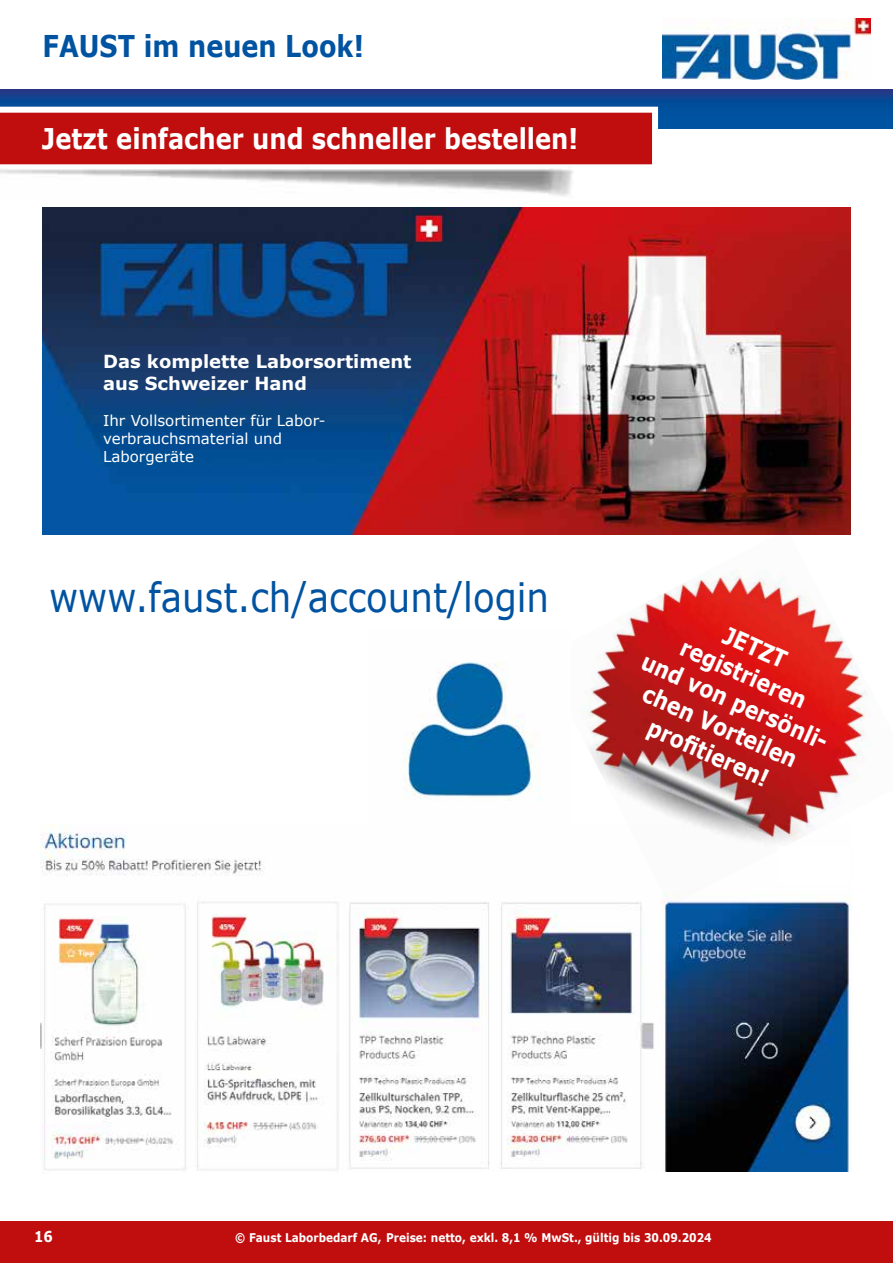
<style>
.page{position:relative;width:893px;height:1263px;background:#fff}
.page>*{position:absolute;margin:0;border:0;box-sizing:border-box;transform-origin:0 0}
.t1{font:40.5px "Verdana";color:#0053a1;scale:.88 1}
.t2{font:700 30px "Verdana";color:#0053a1;scale:.85 1}
.t3{font:700 28.5px "Verdana";color:#fff;scale:.85 1}
.t4{font:700 24px/28.8px "Verdana";color:#fff;text-align:center;scale:.85 1}
.t5{font:700 18px/21.6px "Verdana";color:#fff}
.t6{font:15px/18px "Verdana";color:#fff}
.t7{font:700 15px "Verdana";color:#fff;scale:.88 1}
.t8{font:700 12px "Verdana";color:#fff;scale:.88 1}
</style>
<div class="page">
<img style="left:662px;top:18px;width:208px;height:61px">
<div style="left:0;top:1221px;width:893px;height:42px;background:#c00d0e"></div>
<svg style="left:0;top:89px;width:893px;height:40px;background:#0d4693"></svg>
<svg style="left:0;top:104px;width:661px;height:69px;background:#c03337"></svg>
<img style="left:0;top:166px;width:573px;height:30px">
<img style="left:43px;top:207px;width:807px;height:327px">
<img style="left:40px;top:824px;width:812px;height:347px">
<img style="left:541px;top:529px;width:326px;height:377px">
<img style="left:369px;top:628px;width:201px;height:202px">
<img style="left:195px;top:898px;width:147px;height:273px">
<img style="left:43px;top:900px;width:146px;height:271px">
<div style="left:778px;top:846px;width:72px;height:36px;background:#fff"></div>
<h2 class="t2" style="left:43px;top:25px;width:380px">FAUST im neuen Look!</h2>
<h3 class="t3" style="left:42px;top:119px;width:632px">Jetzt einfacher und schneller bestellen!</h3>
<h3 class="t5" style="left:103px;top:351px;width:310px">Das komplette Laborsortiment aus Schweizer Hand</h3>
<p class="t6" style="left:103px;top:411px;width:224px">Ihr Vollsortimenter für Labor&shy;verbrauchsmaterial und<br>Laborgeräte</p>
<h1 class="t1" style="left:49px;top:569px;width:570px">www.faust.ch/account/login</h1>
<h3 class="t4" style="left:672px;top:594px;width:241px;rotate:24deg">JETZT registrieren<br>und von persönli&shy;chen Vorteilen profi tieren!</h3>
<p class="t7" style="left:34px;top:1226px;width:23px">16</p>
<p class="t8" style="left:235px;top:1229px;width:543px">© Faust Laborbedarf AG, Preise: netto, exkl. 8,1 % MwSt., gültig bis 30.09.2024</p>
</div>
